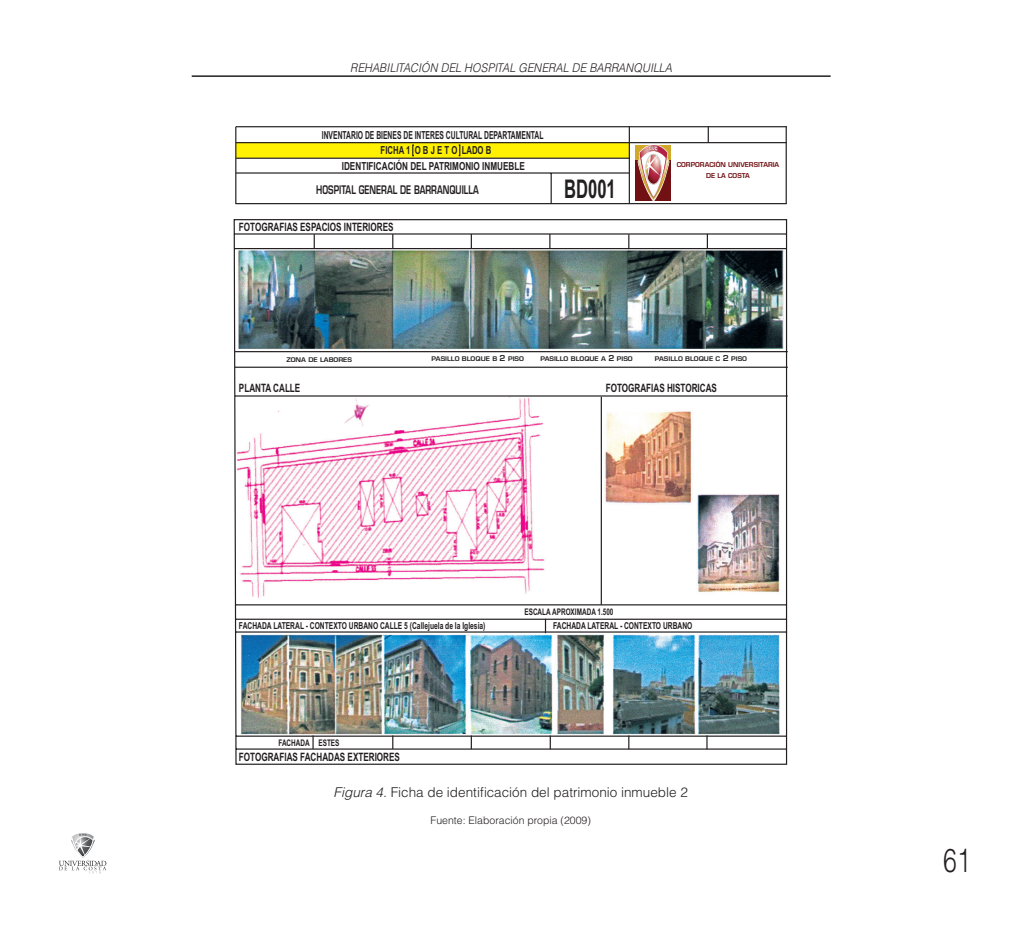
<style>
.page{position:relative;width:1021px;height:936px;background:#fff}
.page>*{position:absolute;margin:0;border:0;box-sizing:border-box;transform-origin:0 0}
.t1{font:300 33px "Helvetica LT Std";color:#231f20;scale:.75 1}
.t2{font:700 25.8px "Arial";color:#231f20;scale:.65 1}
.t3{font:300 13.5px "Helvetica LT Std";color:#231f20}
.t4{font:italic 300 12px "Helvetica LT Std";letter-spacing:.005em;color:#231f20;scale:.9 1}
.t5{font:700 11.55px "Arial";color:#231f20;scale:.7 1}
.t6{font:600 11.55px "Eurostile LT Std";color:#231f20;scale:.7 1}
.t7{font:700 11.1px "Arial";color:#231f20;scale:.61 1}
.t8{font:700 11.1px "Arial";color:#231f20;scale:.74 1}
.t9{font:700 11.1px "Arial";color:#231f20;scale:.7 1}
.t10{font:300 10.5px "Helvetica LT Std";color:#231f20}
.t11{font:700 9.6px "Arial";color:#231f20;scale:.7 1}
.t12{font:700 9.15px "Arial";color:#231f20;scale:.7 1}
.t13{font:600 6.6px/11.1px "Eurostile LT Std";color:#721113;text-align:center}
.t14{font:600 6.3px "Eurostile LT Std";color:#231f20;scale:1.09 1}
.s1{font-size:7.95px}
.s2{font-style:italic}
</style>
<div class="page">
<hr style="left:192px;top:75px;width:638px;height:2px;background:#231f20">
<svg style="left:59px;top:833px;width:47px;height:40px"></svg>
<img style="left:234px;top:126px;width:553px;height:639px">
<div style="left:636px;top:145px;width:35px;height:15px;background:#d0a928"></div>
<div style="left:636px;top:160px;width:35px;height:41px;background:#721113"></div>
<svg style="left:637px;top:144px;width:33px;height:59px"></svg>
<svg style="left:458px;top:144px;width:2px;height:12px"></svg>
<svg style="left:412px;top:144px;width:2px;height:12px"></svg>
<hr style="left:628px;top:126px;width:2px;height:78px;background:#231f20">
<hr style="left:785px;top:126px;width:1px;height:78px;background:#231f20">
<hr style="left:235px;top:127px;width:1px;height:77px;background:#231f20">
<svg style="left:707px;top:126px;width:2px;height:17px"></svg>
<svg style="left:313px;top:234px;width:2px;height:15px"></svg>
<svg style="left:392px;top:234px;width:1px;height:15px"></svg>
<svg style="left:471px;top:234px;width:1px;height:15px"></svg>
<svg style="left:549px;top:234px;width:1px;height:15px"></svg>
<svg style="left:628px;top:234px;width:1px;height:15px"></svg>
<svg style="left:706px;top:234px;width:2px;height:14px"></svg>
<svg style="left:312px;top:735px;width:1px;height:14px"></svg>
<svg style="left:392px;top:735px;width:1px;height:14px"></svg>
<svg style="left:471px;top:735px;width:1px;height:14px"></svg>
<svg style="left:549px;top:735px;width:2px;height:14px"></svg>
<svg style="left:545px;top:618px;width:1px;height:15px"></svg>
<hr style="left:600px;top:396px;width:2px;height:208px;background:#231f20">
<svg style="left:628px;top:735px;width:1px;height:14px"></svg>
<svg style="left:706px;top:735px;width:1px;height:14px"></svg>
<p class="t4" style="left:350px;top:60px;width:359px">REHABILITACIÓN DEL HOSPITAL GENERAL DE BARRANQUILLA</p>
<p class="t7" style="left:322px;top:127px;width:365px">INVENTARIO DE BIENES DE INTERES CULTURAL DEPARTAMENTAL</p>
<p class="t8" style="left:342px;top:158px;width:249px">IDENTIFICACIÓN DEL PATRIMONIO INMUEBLE</p>
<p class="t9" style="left:380px;top:143px;width:160px">FICHA 1 O B J E T O LADO B</p>
<p class="t6" style="left:316px;top:182px;width:233px">HOSPITAL GENERAL DE BARRANQUILLA</p>
<p class="t2" style="left:564px;top:172px;width:81px">BD001</p>
<p class="t5" style="left:239px;top:219px;width:222px">FOTOGRAFIAS ESPACIOS INTERIORES</p>
<p class="t13" style="left:676px;top:159px;width:104px">CORPORACIÓN UNIVERSITARIA<br>DE LA COSTA</p>
<p class="t14" style="left:286px;top:355px;width:62px">ZONA DE LABORES</p>
<p class="t14" style="left:431px;top:355px;width:86px">PASILLO BLOQUE B <span class="s1">2</span> PISO</p>
<p class="t14" style="left:540px;top:355px;width:86px">PASILLO BLOQUE A <span class="s1">2</span> PISO</p>
<p class="t14" style="left:654px;top:355px;width:86px">PASILLO BLOQUE C <span class="s1">2</span> PISO</p>
<p class="t5" style="left:239px;top:380px;width:89px">PLANTA CALLE</p>
<p class="t5" style="left:605px;top:380px;width:160px">FOTOGRAFIAS HISTORICAS</p>
<p class="t11" style="left:239px;top:618px;width:353px">FACHADA LATERAL - CONTEXTO URBANO CALLE 5 (Callejuela de la Iglesia)</p>
<p class="t12" style="left:524px;top:605px;width:129px">ESCALA APROXIMADA 1.500</p>
<p class="t11" style="left:553px;top:618px;width:200px">FACHADA LATERAL - CONTEXTO URBANO</p>
<p class="t12" style="left:278px;top:736px;width:89px">FACHADA ESTES</p>
<p class="t5" style="left:239px;top:749px;width:231px">FOTOGRAFIAS FACHADAS EXTERIORES</p>
<p class="t3" style="left:333px;top:783px;width:356px"><span class="s2">Figura 4.</span> Ficha de identificación del patrimonio inmueble 2</p>
<p class="t10" style="left:430px;top:813px;width:162px">Fuente: Elaboración propia (2009)</p>
<h1 class="t1" style="left:943px;top:839px;width:38px">61</h1>
</div>
